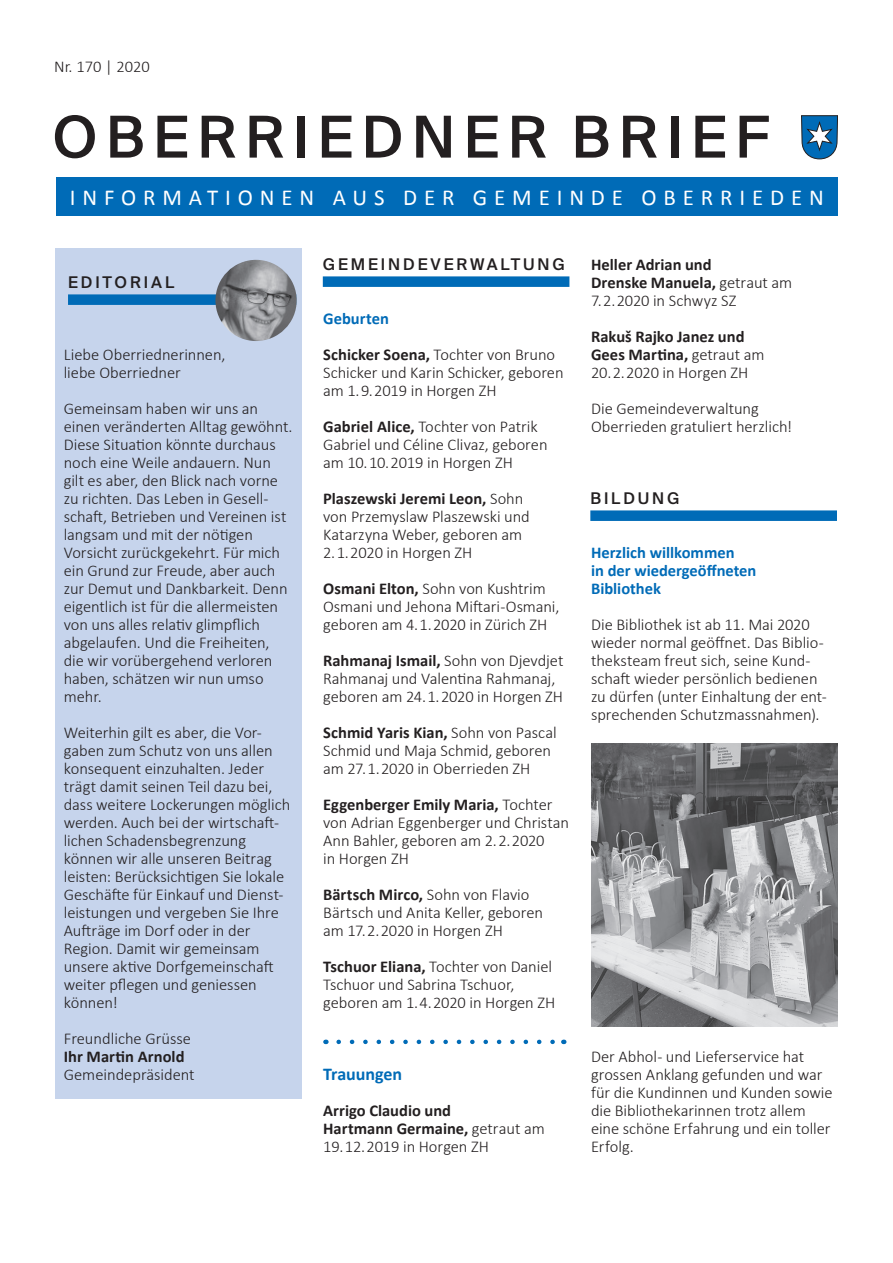
<style>
.page{position:relative;width:893px;height:1263px;background:#fff}
.page>*{position:absolute;margin:0;border:0;box-sizing:border-box;transform-origin:0 0}
.t1{font:500 57.75px "Suisse Intl";letter-spacing:.15em;color:#231f20}
.t2{font:22.8px "Calibri";letter-spacing:.3em;color:#fff}
.t3{font:700 18px "Calibri";letter-spacing:-.005em;color:#006bb7}
.t4{font:300 16.5px/18px "Calibri";letter-spacing:-.005em;color:#231f20}
.t5{font:700 16.5px/18px "Calibri";color:#231f20}
.t6{font:700 16.5px/18px "Calibri";color:#006bb7}
.t7{font:500 16.2px "Suisse Intl";letter-spacing:.18em;color:#231f20}
.s1{font-weight:700;color:#006bb7}
.s2{font-weight:700}
.s3{font-weight:300}
</style>
<div class="page">
<div style="left:56px;top:177px;width:782px;height:38px;background:#006bb7"></div>
<svg style="left:801px;top:116px;width:37px;height:43px"></svg>
<div style="left:55px;top:248px;width:247px;height:850px;background:#c6d4ec"></div>
<div style="left:68px;top:294px;width:228px;height:11px;background:#006bb7"></div>
<img style="left:215px;top:260px;width:82px;height:81px;border-radius:41px">
<div style="left:323px;top:276px;width:246px;height:11px;background:#006bb7"></div>
<svg style="left:339px;top:1040px;width:216px;height:4px"></svg>
<div style="left:590px;top:510px;width:247px;height:11px;background:#006bb7"></div>
<img style="left:591px;top:743px;width:247px;height:283px">
<p class="t4" style="left:54px;top:57px;width:97px">Nr. 170 | 2020</p>
<h1 class="t1" style="left:52px;top:104px;width:718px">OBERRIEDNER BRIEF</h1>
<h2 class="t2" style="left:70px;top:183px;width:755px">INFORMATIONEN AUS DER GEMEINDE OBERRIEDEN</h2>
<p class="t7" style="left:68px;top:273px;width:108px">EDITORIAL</p>
<p class="t4" style="left:64px;top:345px;width:163px">Liebe Oberriednerinnen, liebe Oberriedner</p>
<p class="t4" style="left:64px;top:399px;width:230px">Gemeinsam haben wir uns an einen veränderten Alltag gewöhnt.<br>Diese Situation könnte durchaus noch eine Weile andauern. Nun gilt es aber, den Blick nach vorne zu richten. Das Leben in Gesell&shy;schaft, Betrieben und Vereinen ist langsam und mit der nötigen<br>Vorsicht zurückgekehrt. Für mich ein Grund zur Freude, aber auch zur Demut und Dankbarkeit. Denn eigentlich ist für die allermeisten von uns alles relativ glimpflich abgelaufen. Und die Freiheiten, die wir vorübergehend verloren haben, schätzen wir nun umso mehr.</p>
<p class="t4" style="left:64px;top:723px;width:228px">Weiterhin gilt es aber, die Vor&shy;gaben zum Schutz von uns allen konsequent einzuhalten. Jeder trägt damit seinen Teil dazu bei, dass weitere Lockerungen möglich werden. Auch bei der wirtschaft&shy;lichen Schadensbegrenzung können wir alle unseren Beitrag leisten: Berücksichtigen Sie lokale<br>Geschäfte für Einkauf und Dienst&shy;leistungen und vergeben Sie Ihre<br>Aufträge im Dorf oder in der<br>Region. Damit wir gemeinsam unsere aktive Dorfgemeinschaft weiter pflegen und geniessen können!</p>
<p class="t4" style="left:64px;top:1029px;width:129px">Freundliche Grüsse</p>
<p class="t5" style="left:64px;top:1047px;width:122px">Ihr Martin Arnold</p>
<p class="t4" style="left:64px;top:1065px;width:132px">Gemeindepräsident</p>
<p class="t7" style="left:323px;top:255px;width:244px">GEMEINDEVERWALTUNG</p>
<p class="t4" style="left:323px;top:300px;width:234px;line-height:36px"><span class="s1">Geburten<br></span><span class="s2">Schicker Soena,</span> Tochter von Bruno</p>
<p class="t4" style="left:323px;top:363px;width:242px">Schicker und Karin Schicker, geboren am 1. 9. 2019 in Horgen ZH</p>
<p class="t4" style="left:323px;top:417px;width:226px"><span class="s2">Gabriel Alice,</span> Tochter von Patrik<br>Gabriel und Céline Clivaz, geboren am 10. 10. 2019 in Horgen ZH</p>
<p class="t4" style="left:323px;top:489px;width:208px"><span class="s2">Plaszewski Jeremi Leon,</span> Sohn von Przemyslaw Plaszewski und<br>Katarzyna Weber, geboren am</p>
<p class="t4" style="left:323px;top:534px;width:224px;line-height:36px">2. 1. 2020 in Horgen ZH<br><span class="s2">Osmani Elton,</span> Sohn von Kushtrim</p>
<p class="t4" style="left:323px;top:597px;width:238px">Osmani und Jehona Miftari-Osmani, geboren am 4. 1. 2020 in Zürich ZH</p>
<p class="t4" style="left:323px;top:651px;width:242px"><span class="s2">Rahmanaj Ismail,</span> Sohn von Djevdjet<br>Rahmanaj und Valentina Rahmanaj, geboren am 24. 1. 2020 in Horgen ZH</p>
<p class="t4" style="left:323px;top:723px;width:235px"><span class="s2">Schmid Yaris Kian,</span> Sohn von Pascal<br>Schmid und Maja Schmid, geboren am 27. 1. 2020 in Oberrieden ZH</p>
<p class="t4" style="left:323px;top:795px;width:248px"><span class="s2">Eggenberger Emily Maria,</span> Tochter von Adrian Eggenberger und Christan<br>Ann Bahler, geboren am 2. 2. 2020<br>in Horgen ZH</p>
<p class="t4" style="left:323px;top:885px;width:221px"><span class="s2">Bärtsch Mirco,</span> Sohn von Flavio<br>Bärtsch und Anita Keller, geboren am 17. 2. 2020 in Horgen ZH</p>
<p class="t4" style="left:323px;top:957px;width:234px"><span class="s2">Tschuor Eliana,</span> Tochter von Daniel<br>Tschuor und Sabrina Tschuor, geboren am 1. 4. 2020 in Horgen ZH</p>
<p class="t3" style="left:323px;top:1063px;width:80px">Trauungen</p>
<p class="t5" style="left:323px;top:1101px;width:223px">Arrigo Claudio und<br>Hartmann Germaine, <span class="s3">getraut am</span></p>
<p class="t4" style="left:323px;top:1137px;width:167px">19. 12. 2019 in Horgen ZH</p>
<p class="t5" style="left:591px;top:255px;width:203px">Heller Adrian und<br>Drenske Manuela, <span class="s3">getraut am</span></p>
<p class="t4" style="left:591px;top:291px;width:147px">7. 2. 2020 in Schwyz SZ</p>
<p class="t5" style="left:591px;top:327px;width:175px">Rakuš Rajko Janez und<br>Gees Martina, <span class="s3">getraut am</span></p>
<p class="t4" style="left:591px;top:354px;width:169px;line-height:36px">20. 2. 2020 in Horgen ZH<br>Die Gemeindeverwaltung</p>
<p class="t4" style="left:591px;top:417px;width:203px">Oberrieden gratuliert herzlich!</p>
<p class="t7" style="left:590px;top:489px;width:91px">BILDUNG</p>
<p class="t6" style="left:591px;top:543px;width:167px">Herzlich willkommen<br>in der wiedergeöffneten<br>Bibliothek</p>
<p class="t4" style="left:591px;top:615px;width:237px">Die Bibliothek ist ab 11. Mai 2020 wieder normal geöffnet. Das Biblio&shy;theksteam freut sich, seine Kund&shy;schaft wieder persönlich bedienen zu dürfen (unter Einhaltung der ent&shy;sprechenden Schutzmassnahmen).</p>
<p class="t4" style="left:591px;top:1047px;width:243px">Der Abhol- und Lieferservice hat grossen Anklang gefunden und war für die Kundinnen und Kunden sowie die Bibliothekarinnen trotz allem eine schöne Erfahrung und ein toller<br>Erfolg.</p>
</div>
